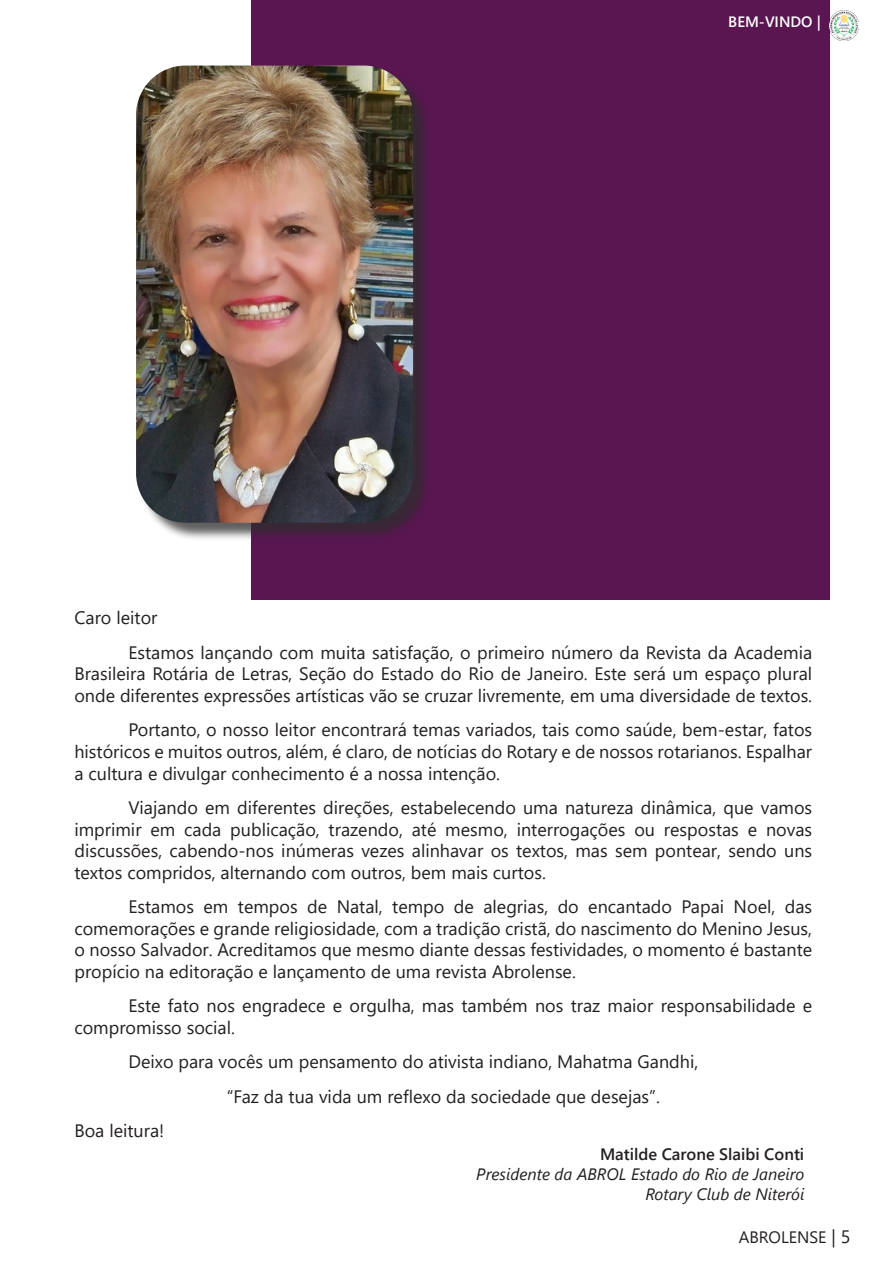
<style>
.page{position:relative;width:893px;height:1263px;background:#fff}
.page>*{position:absolute;margin:0;border:0;box-sizing:border-box;transform-origin:0 0}
.Texto{font:18px/21.6px "Segoe UI";color:#231f20;text-align:justify}
.Texto-2{font:italic 16.5px "Segoe UI";color:#231f20}
.Texto-3{font:600 16.5px "Segoe UI";color:#231f20}
.t1{font:16.5px "Segoe UI";color:#231f20}
.Texto-4{font:600 15px "Segoe UI";color:#fff}
.s1{font-size:18px}
</style>
<div class="page">
<div style="left:251px;top:0;width:578px;height:600px;background:#55114c"></div>
<div style="left:138px;top:68px;width:294px;height:473px;background:#2d2d2d;opacity:.75"></div>
<img style="left:136px;top:66px;width:277px;height:457px">
<img style="left:829px;top:10px;width:30px;height:30px">
<p class="Texto-4" style="left:728px;top:8px;width:94px">BEM-VINDO |</p>
<p class="Texto" style="left:74px;top:606px;width:85px">Caro leitor</p>
<p class="Texto" style="left:74px;top:640px;width:739px;text-indent:54px">Estamos lançando com muita satisfação, o primeiro número da Revista da Academia Brasileira Rotária de Letras, Seção do Estado do Rio de Janeiro. Este será um espaço plural onde diferentes expressões artísticas vão se cruzar livremente, em uma diversidade de textos.</p>
<p class="Texto" style="left:74px;top:717px;width:739px;text-indent:54px">Portanto, o nosso leitor encontrará temas variados, tais como saúde, bem-estar, fatos históricos e muitos outros, além, é claro, de notícias do Rotary e de nossos rotarianos. Espalhar a cultura e divulgar conhecimento é a nossa intenção.</p>
<p class="Texto" style="left:74px;top:795px;width:739px;text-indent:54px">Viajando em diferentes direções, estabelecendo uma natureza dinâmica, que vamos imprimir em cada publicação, trazendo, até mesmo, interrogações ou respostas e novas discussões, cabendo-nos inúmeras vezes alinhavar os textos, mas sem pontear, sendo uns textos compridos, alternando com outros, bem mais curtos.</p>
<p class="Texto" style="left:74px;top:894px;width:739px;text-indent:54px">Estamos em tempos de Natal, tempo de alegrias, do encantado Papai Noel, das comemorações e grande religiosidade, com a tradição cristã, do nascimento do Menino Jesus, o nosso Salvador. Acreditamos que mesmo diante dessas festividades, o momento é bastante propício na editoração e lançamento de uma revista Abrolense.</p>
<p class="Texto" style="left:74px;top:993px;width:739px;text-indent:54px">Este fato nos engradece e orgulha, mas também nos traz maior responsabilidade e compromisso social.</p>
<p class="Texto" style="left:128px;top:1049px;width:571px">Deixo para vocês um pensamento do ativista indiano, Mahatma Gandhi,</p>
<p class="Texto" style="left:227px;top:1084px;width:435px">“Faz da tua vida um reflexo da sociedade que desejas”.</p>
<p class="Texto" style="left:74px;top:1118px;width:91px">Boa leitura!</p>
<p class="Texto-3" style="left:600px;top:1139px;width:206px">Matilde Carone Slaibi Conti</p>
<p class="Texto-2" style="left:476px;top:1159px;width:330px">Presidente da ABROL Estado do Rio de Janeiro</p>
<p class="Texto-2" style="left:645px;top:1178px;width:160px">Rotary Club de Niterói</p>
<p class="t1" style="left:739px;top:1221px;width:113px">ABROLENSE <span class="s1">| 5</span></p>
</div>
